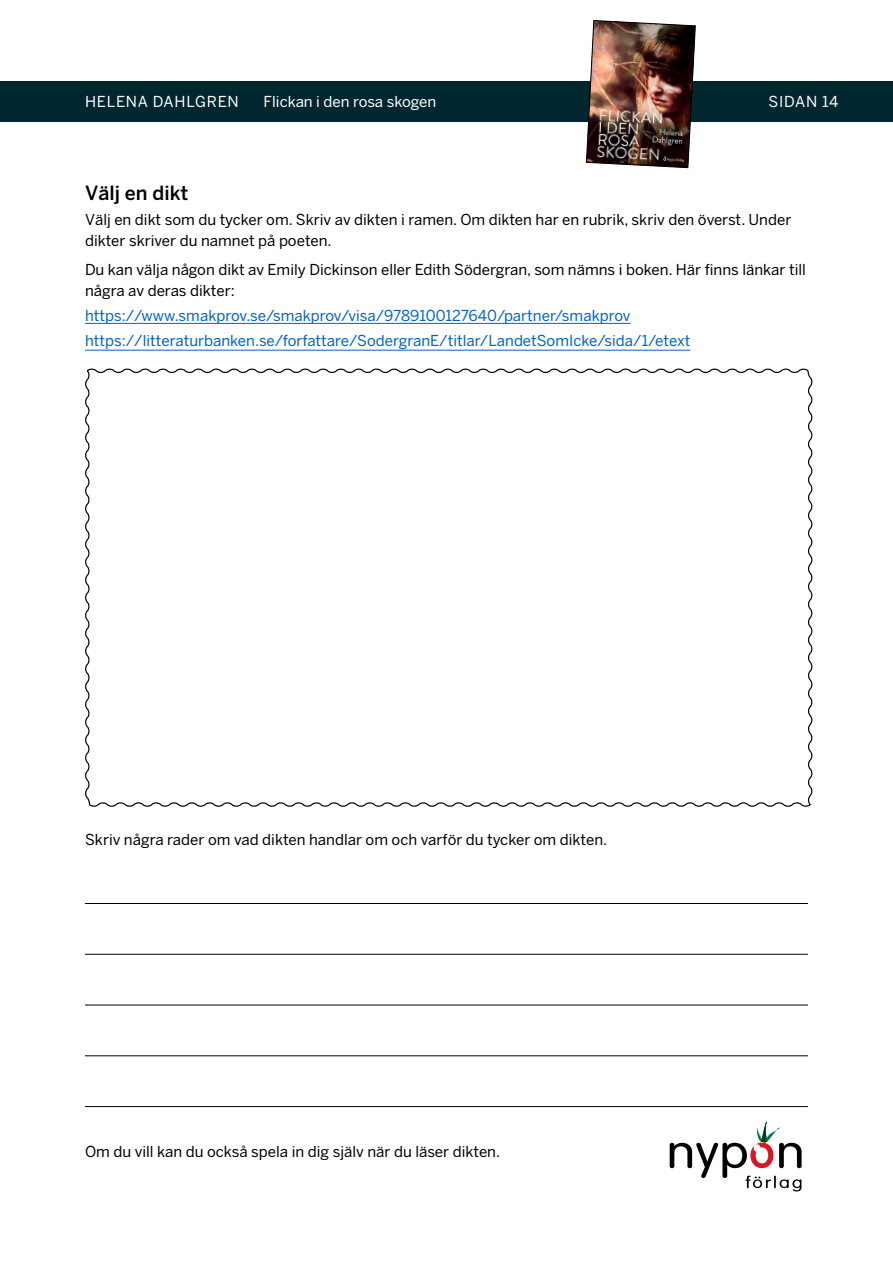
<style>
.page{position:relative;width:893px;height:1263px;background:#fff}
.page>*{position:absolute;margin:0;border:0;box-sizing:border-box;transform-origin:0 0}
.t1{font:500 19.5px "Benton Sans";color:#000}
.t2{font:15px/21px "Benton Sans";color:#000}
.t3{font:15px/24.3px "Benton Sans";color:#0063c5}
.t4{font:15px "Benton Sans";letter-spacing:.01em;color:#fff}
.t5{font:15px "Benton Sans";letter-spacing:.05em;color:#fff}
</style>
<div class="page">
<div style="left:0;top:81px;width:893px;height:40px;background:#00272f"></div>
<svg style="left:670px;top:1121px;width:132px;height:70px"></svg>
<img style="left:586px;top:20px;width:110px;height:148px">
<hr style="left:85px;top:323px;width:545px;height:1px;background:#0063c5">
<hr style="left:85px;top:350px;width:605px;height:1px;background:#0063c5">
<hr style="left:85px;top:903px;width:723px;height:1px;background:#000">
<hr style="left:85px;top:954px;width:723px;height:1px;background:#000">
<hr style="left:85px;top:1005px;width:723px;height:1px;background:#000">
<hr style="left:85px;top:1055px;width:723px;height:1px;background:#000">
<hr style="left:85px;top:1106px;width:723px;height:1px;background:#000">
<svg style="left:85px;top:368px;width:728px;height:439px"></svg>
<p class="t5" style="left:85px;top:93px;width:155px">HELENA DAHLGREN</p>
<p class="t4" style="left:264px;top:93px;width:174px">Flickan i den rosa skogen</p>
<p class="t4" style="left:768px;top:93px;width:71px">SIDAN 14</p>
<h1 class="t1" style="left:85px;top:181px;width:105px">Välj en dikt</h1>
<p class="t2" style="left:85px;top:209px;width:708px">Välj en dikt som du tycker om. Skriv av dikten i ramen. Om dikten har en rubrik, skriv den överst. Under dikter skriver du namnet på poeten.</p>
<p class="t2" style="left:85px;top:260px;width:722px">Du kan välja någon dikt av Emily Dickinson eller Edith Södergran, som nämns i boken. Här finns länkar till några av deras dikter:</p>
<p class="t3" style="left:85px;top:304px;width:607px">https://www.smakprov.se/smakprov/visa/9789100127640/partner/smakprov https://litteraturbanken.se/forfattare/SodergranE/titlar/LandetSomIcke/sida/1/etext</p>
<p class="t2" style="left:85px;top:829px;width:524px">Skriv några rader om vad dikten handlar om och varför du tycker om dikten.</p>
<p class="t2" style="left:85px;top:1142px;width:417px">Om du vill kan du också spela in dig själv när du läser dikten.</p>
</div>
